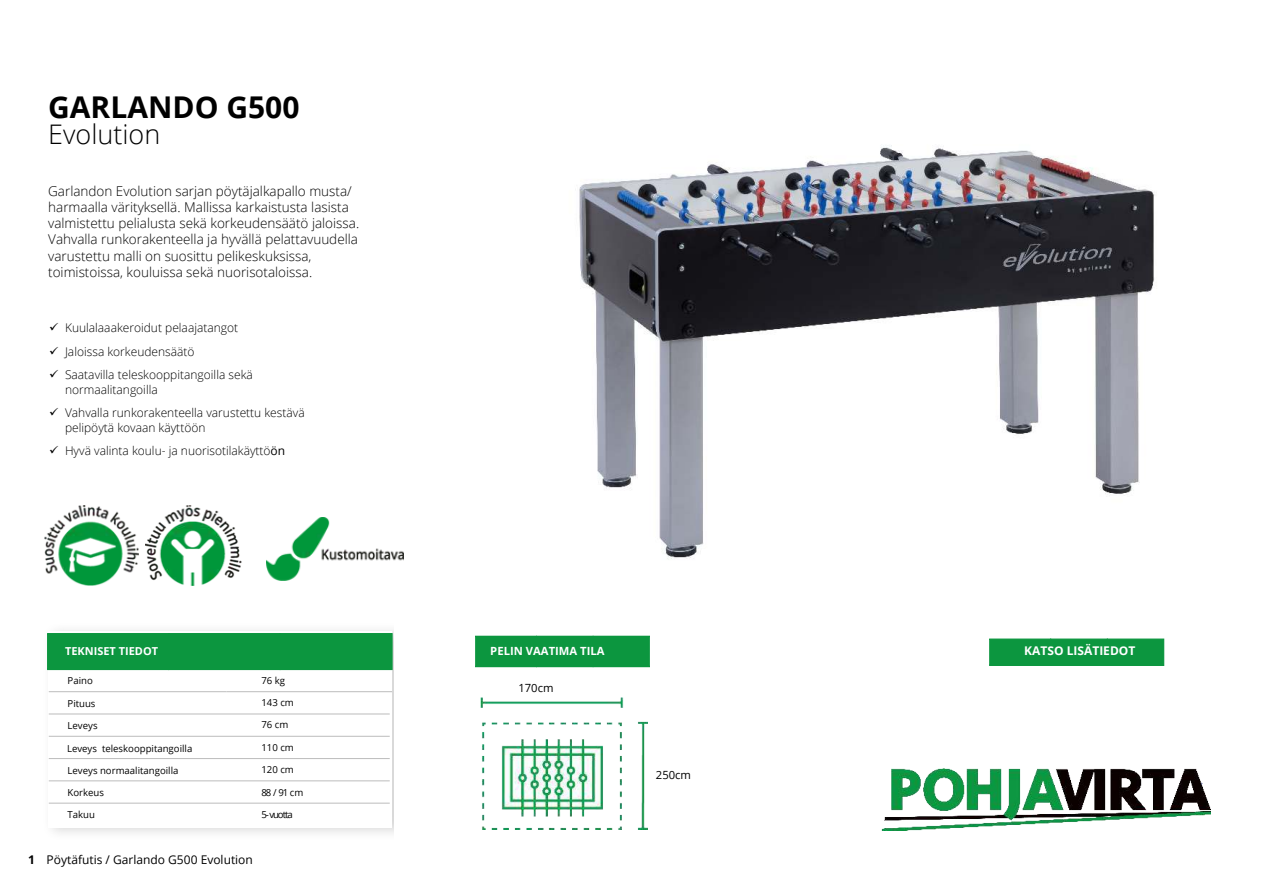
<style>
.page{position:relative;width:1263px;height:893px;background:#fff}
.page>*{position:absolute;margin:0;border:0;box-sizing:border-box;transform-origin:0 0}
.t1{font:700 30px "Open Sans";color:#000}
.t2{font:300 27px "Open Sans";color:#000}
.t3{font:300 13.5px/16.2px "Open Sans";color:#000}
.t4{font:300 12px/14.4px "Open Sans";color:#000}
.t5{font:12px "Open Sans";color:#000}
.t6{font:700 12px "Open Sans";color:#fff}
.t7{font:700 12px "Open Sans";color:#000}
.t8{font:700 11.25px "Open Sans";color:#fff}
.t9{font:11.25px "Open Sans";color:#000}
.t10{font:700 10.95px "Open Sans";color:#fff}
.t11{font:9.6px "Open Sans";color:#000}
.s1{font-weight:400}
</style>
<div class="page">
<div style="left:475px;top:636px;width:175px;height:31px;background:#0c963f"></div>
<img style="left:579px;top:145px;width:576px;height:414px">
<div style="left:41px;top:622px;width:353px;height:219px;background:#000;opacity:.15"></div>
<div style="left:48px;top:632px;width:344px;height:196px;background:#fff"></div>
<div style="left:47px;top:633px;width:346px;height:37px;background:#0c963f"></div>
<hr style="left:49px;top:691px;width:177px;height:1px;background:#bcbcbc">
<hr style="left:226px;top:691px;width:166px;height:1px;background:#bcbcbc">
<hr style="left:49px;top:714px;width:341px;height:1px;background:#bcbcbc">
<hr style="left:49px;top:736px;width:341px;height:1px;background:#bcbcbc">
<hr style="left:49px;top:758px;width:341px;height:1px;background:#bcbcbc">
<hr style="left:49px;top:780px;width:341px;height:1px;background:#bcbcbc">
<hr style="left:49px;top:803px;width:341px;height:1px;background:#bcbcbc">
<img style="left:44px;top:506px;width:95px;height:80px">
<img style="left:145px;top:506px;width:97px;height:79px">
<img style="left:267px;top:518px;width:137px;height:62px">
<img style="left:481px;top:697px;width:167px;height:132px">
<div style="left:989px;top:639px;width:175px;height:27px;background:#0c963f"></div>
<img style="left:882px;top:768px;width:328px;height:62px">
<h1 class="t1" style="left:48px;top:86px;width:253px">GARLANDO G500</h1>
<h2 class="t2" style="left:48px;top:115px;width:114px">Evolution</h2>
<p class="t3" style="left:48px;top:182px;width:312px">Garlandon Evolution sarjan pöytäjalkapallo musta/ harmaalla värityksellä. Mallissa karkaistusta lasista valmistettu pelialusta sekä korkeudensäätö jaloissa.<br>Vahvalla runkorakenteella ja hyvällä pelattavuudella varustettu malli on suosittu pelikeskuksissa, toimistoissa, kouluissa sekä nuorisotaloissa.</p>
<p class="t4" style="left:49px;top:321px;width:191px">✓ Kuulalaaakeroidut pelaajatangot</p>
<p class="t4" style="left:49px;top:344px;width:147px">✓ Jaloissa korkeudensäätö</p>
<p class="t4" style="left:65px;top:368px;width:189px;text-indent:-16px">✓ Saatavilla teleskooppitangoilla sekä normaalitangoilla</p>
<p class="t4" style="left:65px;top:405px;width:241px;text-indent:-16px">✓ Vahvalla runkorakenteella varustettu kestävä pelipöytä kovaan käyttöön</p>
<p class="t4" style="left:49px;top:443px;width:238px">✓ Hyvä valinta koulu- ja nuorisotilakäyttö<span class="s1">ön</span></p>
<p class="t7" style="left:28px;top:851px;width:8px">1</p>
<p class="t10" style="left:65px;top:643px;width:95px">TEKNISET TIEDOT</p>
<p class="t11" style="left:68px;top:673px;width:27px">Paino</p>
<p class="t11" style="left:261px;top:673px;width:25px">76 kg</p>
<p class="t11" style="left:68px;top:697px;width:29px">Pituus</p>
<p class="t11" style="left:261px;top:696px;width:34px">143 cm</p>
<p class="t11" style="left:68px;top:719px;width:31px">Leveys</p>
<p class="t11" style="left:261px;top:718px;width:28px">76 cm</p>
<p class="t11" style="left:67px;top:741px;width:127px">Leveys teleskooppitangoilla</p>
<p class="t11" style="left:261px;top:741px;width:34px">110 cm</p>
<p class="t11" style="left:68px;top:764px;width:112px">Leveys normaalitangoilla</p>
<p class="t11" style="left:261px;top:763px;width:34px">120 cm</p>
<p class="t11" style="left:68px;top:786px;width:38px">Korkeus</p>
<p class="t11" style="left:261px;top:785px;width:43px">88 / 91 cm</p>
<p class="t11" style="left:68px;top:808px;width:29px">Takuu</p>
<p class="t11" style="left:261px;top:807px;width:33px">5- vuotta</p>
<p class="t5" style="left:47px;top:851px;width:208px">Pöytäfutis / Garlando G500 Evolution</p>
<p class="t8" style="left:490px;top:643px;width:116px">PELIN VAATIMA TILA</p>
<p class="t9" style="left:518px;top:680px;width:37px">170cm</p>
<p class="t9" style="left:656px;top:767px;width:37px">250cm</p>
<p class="t6" style="left:1024px;top:642px;width:113px">KATSO LISÄTIEDOT</p>
</div>
